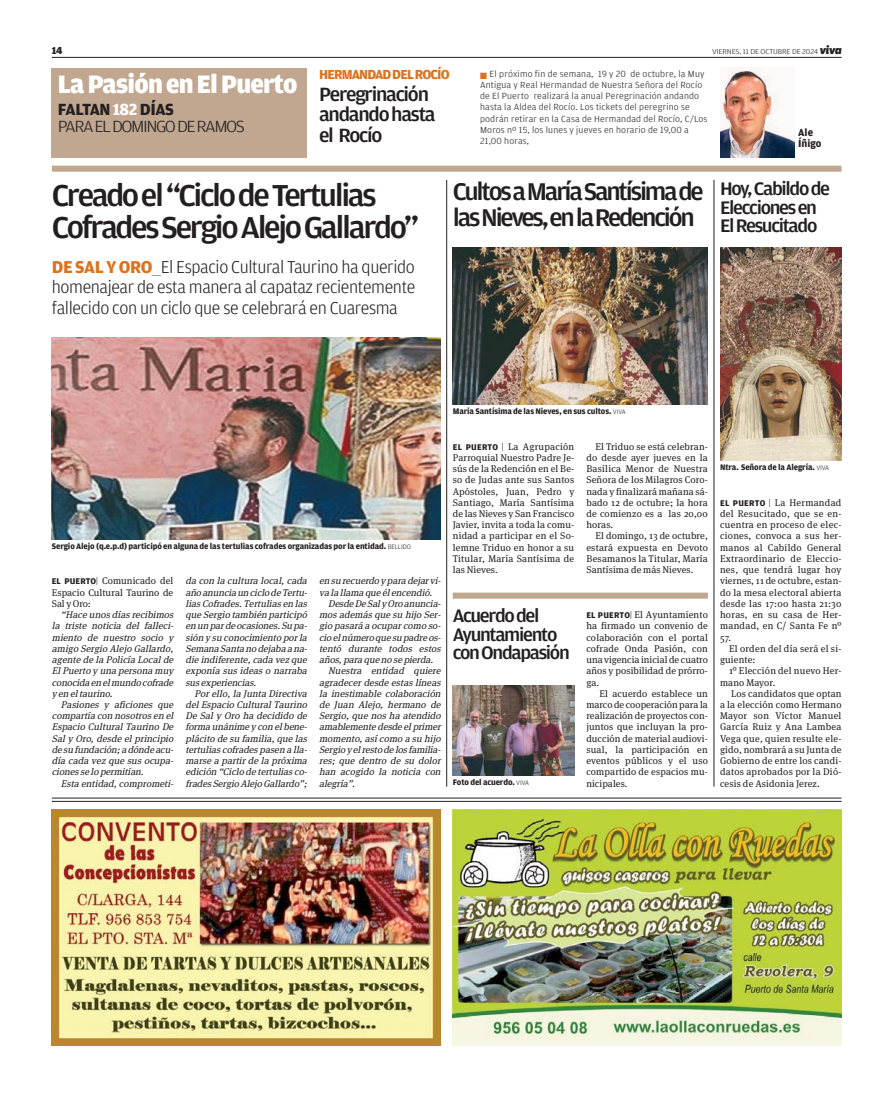
<style>
.page{position:relative;width:893px;height:1094px;background:#fff}
.page>*{position:absolute;margin:0;border:0;box-sizing:border-box;transform-origin:0 0}
.t1{font:500 32.1px/32.1px "Amplitude";letter-spacing:-.07em;color:#231f20;scale:1.05 1}
.t2{font:900 26.7px "Amplitude";letter-spacing:-.03em;color:#fff}
.t3{font:500 25.65px/25.7px "Amplitude";letter-spacing:-.085em;color:#231f20;scale:1.05 1}
.t4{font:500 20.4px/20.4px "Amplitude";letter-spacing:-.06em;color:#231f20;scale:1.05 1}
.t5{font:500 19.35px/18.1px "Amplitude";letter-spacing:-.065em;color:#231f20;scale:1.05 1}
.t6{font:300 18.15px/20.4px "Amplitude";letter-spacing:-.02em;color:#231f20;text-align:justify}
.t7{font:300 17.1px/17.1px "Amplitude";letter-spacing:-.075em;color:#231f20;scale:1.1 1}
.t8{font:700 13.95px "Amplitude";letter-spacing:-.06em;color:#dc721c}
.t9{font:700 10.65px/10.6px "Amplitude";color:#231f20}
.t10{font:900 10.65px "Amplitude";color:#231f20}
.t11{font:9.75px/11.2px "Meta Serif OT";letter-spacing:.015em;color:#231f20;text-align:justify}
.t12{font:italic 9.75px/11.2px "Meta Serif OT";color:#231f20;text-align:justify}
.t13{font:300 9.45px/11.2px "Amplitude";letter-spacing:.015em;color:#231f20;scale:1.05 1}
.t14{font:700 8.55px "Amplitude";letter-spacing:-.015em;color:#231f20}
.t15{font:300 7.5px "Amplitude";letter-spacing:-.01em;color:#231f20;scale:1.1 1}
.s1{font-family:"Apex New";font-weight:800;font-style:italic;font-size:11.85px}
.s2{color:#dc721c}
.s3{font-weight:700}
.s4{font-weight:700;color:#fff}
.s5{font-weight:700;color:#dc721c}
.s6{font-weight:300;font-size:6.9px}
.s7{font-family:"Amplitude";font-weight:700;font-size:8.85px}
.s8{font-family:"Amplitude";font-weight:300}
</style>
<div class="page">
<div style="left:52px;top:166px;width:789px;height:6px;background:#c1a790"></div>
<hr style="left:52px;top:57px;width:789px;height:1px;background:#231f20">
<div style="left:52px;top:68px;width:255px;height:89px;background:#c1a790"></div>
<img style="left:52px;top:809px;width:388px;height:236px">
<hr style="left:52px;top:801px;width:789px;height:1px;background:#231f20">
<hr style="left:52px;top:797px;width:789px;height:1px;background:#231f20">
<img style="left:52px;top:337px;width:388px;height:202px">
<img style="left:720px;top:68px;width:74px;height:89px">
<img style="left:720px;top:247px;width:121px;height:214px">
<hr style="left:446px;top:180px;width:1px;height:606px;background:#231f20">
<hr style="left:713px;top:180px;width:1px;height:606px;background:#231f20">
<img style="left:453px;top:247px;width:255px;height:157px">
<img style="left:453px;top:685px;width:121px;height:90px">
<div style="left:453px;top:592px;width:254px;height:6px;background:#c1a790"></div>
<img style="left:453px;top:809px;width:388px;height:236px">
<p class="t10" style="left:52px;top:46px;width:12px">14</p>
<p class="t15" style="left:712px;top:49px;width:119px">VIERNES, 11 DE OCTUBRE DE 2024 <span class="s1">viva</span></p>
<h3 class="t8" style="left:319px;top:69px;width:132px">HERMANDAD DEL ROCÍO</h3>
<h3 class="t4" style="left:319px;top:85px;width:112px">Peregrinación andando hasta el Rocío</h3>
<p class="t13" style="left:480px;top:68px;width:218px"><span class="s2">■</span> El próximo fin de semana, 19 y 20 de octubre, la Muy Antigua y Real Hermandad de Nuestra Señora del Rocío de El Puerto realizará la anual Peregrinación andando hasta la Aldea del Rocío. Los tickets del peregrino se podrán retirar en la Casa de Hermandad del Rocío, C/Los Moros nº 15, los lunes y jueves en horario de 19,00 a 21,00 horas,</p>
<h2 class="t2" style="left:58px;top:74px;width:241px">La Pasión en El Puerto</h2>
<h3 class="t7" style="left:58px;top:102px;width:172px"><span class="s3">FALTAN</span> <span class="s4">182</span> <span class="s3">DÍAS<br></span>PARA EL DOMINGO DE RAMOS</h3>
<p class="t9" style="left:798px;top:128px;width:25px">Ale<br>Íñigo</p>
<h1 class="t1" style="left:52px;top:181px;width:351px">Creado el “Ciclo de Tertulias<br>Cofrades Sergio Alejo Gallardo”</h1>
<h3 class="t6" style="left:52px;top:258px;width:365px"><span class="s5">DE SAL Y ORO</span><span class="s2">__</span>El Espacio Cultural Taurino ha querido homenajear de esta manera al capataz recientemente fallecido con un ciclo que se celebrará en Cuaresma</h3>
<h3 class="t3" style="left:453px;top:181px;width:240px">Cultos a María Santísima de las Nieves, en la Redención</h3>
<h3 class="t5" style="left:720px;top:181px;width:106px">Hoy, Cabildo de<br>Elecciones en<br>El Resucitado</h3>
<p class="t14" style="left:52px;top:542px;width:360px">Sergio Alejo (q.e.p.d) participó en alguna de las tertulias cofrades organizadas por la entidad. <span class="s6">BELLIDO</span></p>
<p class="t11" style="left:52px;top:576px;width:123px"><span class="s7">EL PUERTO</span><span class="s8">|</span> Comunicado del Espacio Cultural Taurino de Sal y Oro:</p>
<p class="t12" style="left:52px;top:609px;width:125px;text-align:left;text-indent:9px">“Hace unos días recibimos la triste noticia del falleci&shy;miento de nuestro socio y amigo Sergio Alejo Gallardo, agente de la Policía Localde<br>ElPuerto y una persona muy conocida en elmundo cofrade y en eltaurino.</p>
<p class="t12" style="left:52px;top:699px;width:125px;text-indent:9px">Pasiones y aficiones que compartía con nosotros en el Espacio Cultural Taurino De Sal y Oro, desde el principio de su fundación;a dónde acu&shy;día cada vez que sus ocupa&shy;ciones se lo permitían.</p>
<p class="t12" style="left:61px;top:778px;width:116px">Esta entidad,comprometi-</p>
<p class="t12" style="left:185px;top:576px;width:125px">da con la cultura local, cada año anuncia un ciclo de Tertu&shy;lias Cofrades.Tertulias en las que Sergio también participó en un parde ocasiones.Su pa&shy;sión y su conocimiento porla Semana Santa no dejaba a na&shy;die indiferente,cada vez que exponía sus ideas o narraba sus experiencias.</p>
<p class="t12" style="left:185px;top:688px;width:125px;text-indent:9px">Por ello,la Junta Directiva delEspacio CulturalTaurino De Sal y Oro ha decidido de forma unánime y con elbene&shy;plácito de su familia,que las tertulias cofrades pasen a lla&shy;marse a partir de la próxima edición “Ciclo de tertulias co&shy;frades Sergio Alejo Gallardo”;</p>
<p class="t12" style="left:319px;top:576px;width:125px">en su recuerdo y para dejarvi-</p>
<p class="t12" style="left:319px;top:587px;width:116px">va la llama que élencendió.</p>
<p class="t12" style="left:328px;top:598px;width:116px">Desde De Saly Oro anuncia-</p>
<p class="t12" style="left:319px;top:609px;width:125px">mos además que su hijo Ser-</p>
<p class="t12" style="left:319px;top:621px;width:125px">gio pasará a ocupar como so-</p>
<p class="t12" style="left:319px;top:632px;width:125px">cio elnúmero que su padre os-</p>
<p class="t12" style="left:319px;top:643px;width:125px">tentó durante todos estos</p>
<p class="t12" style="left:319px;top:654px;width:117px">años,para que no se pierda.</p>
<p class="t12" style="left:328px;top:665px;width:116px">Nuestra entidad quiere</p>
<p class="t12" style="left:319px;top:677px;width:125px">agradecer desde estas líneas</p>
<p class="t12" style="left:319px;top:688px;width:125px">la inestimable colaboración</p>
<p class="t12" style="left:319px;top:699px;width:125px">de Juan Alejo, hermano de</p>
<p class="t12" style="left:319px;top:710px;width:125px">Sergio, que nos ha atendido</p>
<p class="t12" style="left:319px;top:722px;width:125px">amablemente desde elprimer</p>
<p class="t12" style="left:319px;top:733px;width:125px">momento,asícomo a su hijo</p>
<p class="t12" style="left:319px;top:744px;width:125px">Sergio y elresto de los familia-</p>
<p class="t12" style="left:319px;top:755px;width:125px">res; que dentro de su dolor</p>
<p class="t12" style="left:319px;top:767px;width:125px">han acogido la noticia con</p>
<p class="t12" style="left:319px;top:778px;width:39px">alegría”.</p>
<p class="t14" style="left:453px;top:407px;width:174px">María Santísima de las Nieves, en sus cultos. <span class="s6">VIVA</span></p>
<p class="t11" style="left:453px;top:441px;width:123px"><span class="s7">EL PUERTO</span> <span class="s8">|</span> La Agrupación Parroquial Nuestro Padre Je&shy;sús de la Redención en el Be&shy;so de Judas ante sus Santos Apóstoles, Juan, Pedro y Santiago, María Santísima de las Nieves y San Francisco Javier, invita a toda la comu&shy;nidad a participar en el So&shy;lemne Triduo en honor a su Titular, María Santísima de las Nieves.</p>
<p class="t11" style="left:586px;top:441px;width:123px;text-indent:9px">El Triduo se está celebran&shy;do desde ayer jueves en la Basílica Menor de Nuestra Señora de los Milagros Coro&shy;nada y finalizará mañana sá&shy;bado 12 de octubre; la hora de comienzo es a las 20,00 horas.</p>
<p class="t11" style="left:586px;top:531px;width:123px;text-indent:9px">El domingo, 13 de octubre, estará expuesta en Devoto Besamanos la Titular, María Santísima de más Nieves.</p>
<h3 class="t5" style="left:453px;top:608px;width:113px">Acuerdo del<br>Ayuntamiento con Ondapasión</h3>
<p class="t14" style="left:453px;top:778px;width:78px">Foto del acuerdo. <span class="s6">VIVA</span></p>
<p class="t11" style="left:586px;top:609px;width:123px"><span class="s7">EL PUERTO</span><span class="s8">|</span> El Ayuntamiento ha firmado un convenio de colaboración con el portal cofrade Onda Pasión, con una vigencia inicial de cuatro años y posibilidad de prórro&shy;ga.</p>
<p class="t11" style="left:586px;top:688px;width:123px;text-indent:13px">El acuerdo establece un marco de cooperación para la realización de proyectos con&shy;juntos que incluyan la pro&shy;ducción de material audiovi&shy;sual, la participación en eventos públicos y el uso compartido de espacios mu&shy;nicipales.</p>
<p class="t14" style="left:720px;top:464px;width:111px">Ntra. Señora de la Alegría. <span class="s6">VIVA</span></p>
<p class="t11" style="left:720px;top:497px;width:123px"><span class="s7">EL PUERTO</span> <span class="s8">|</span> La Hermandad del Resucitado, que se en&shy;cuentra en proceso de elec&shy;ciones, convoca a sus her&shy;manos al Cabildo General Extraordinario de Eleccio&shy;nes, que tendrá lugar hoy viernes, 11 de octubre, estan&shy;do la mesa electoral abierta desde las 17:00 hasta 21:30 horas, en su casa de Her&shy;mandad, en C/ Santa Fe nº 57.</p>
<p class="t11" style="left:720px;top:643px;width:123px;text-indent:9px">El orden del día será el si&shy;guiente:</p>
<p class="t11" style="left:720px;top:665px;width:123px;text-indent:9px">1º Elección del nuevo Her&shy;mano Mayor.</p>
<p class="t11" style="left:720px;top:688px;width:123px;text-indent:11px">Los candidatos que optan a la elección como Hermano Mayor son Víctor Manuel García Ruiz y Ana Lambea Vega que, quien resulte ele&shy;gido, nombrará a su Junta de Gobierno de entre los candi&shy;datos aprobados por la Dió&shy;cesis de Asidonia Jerez.</p>
</div>
